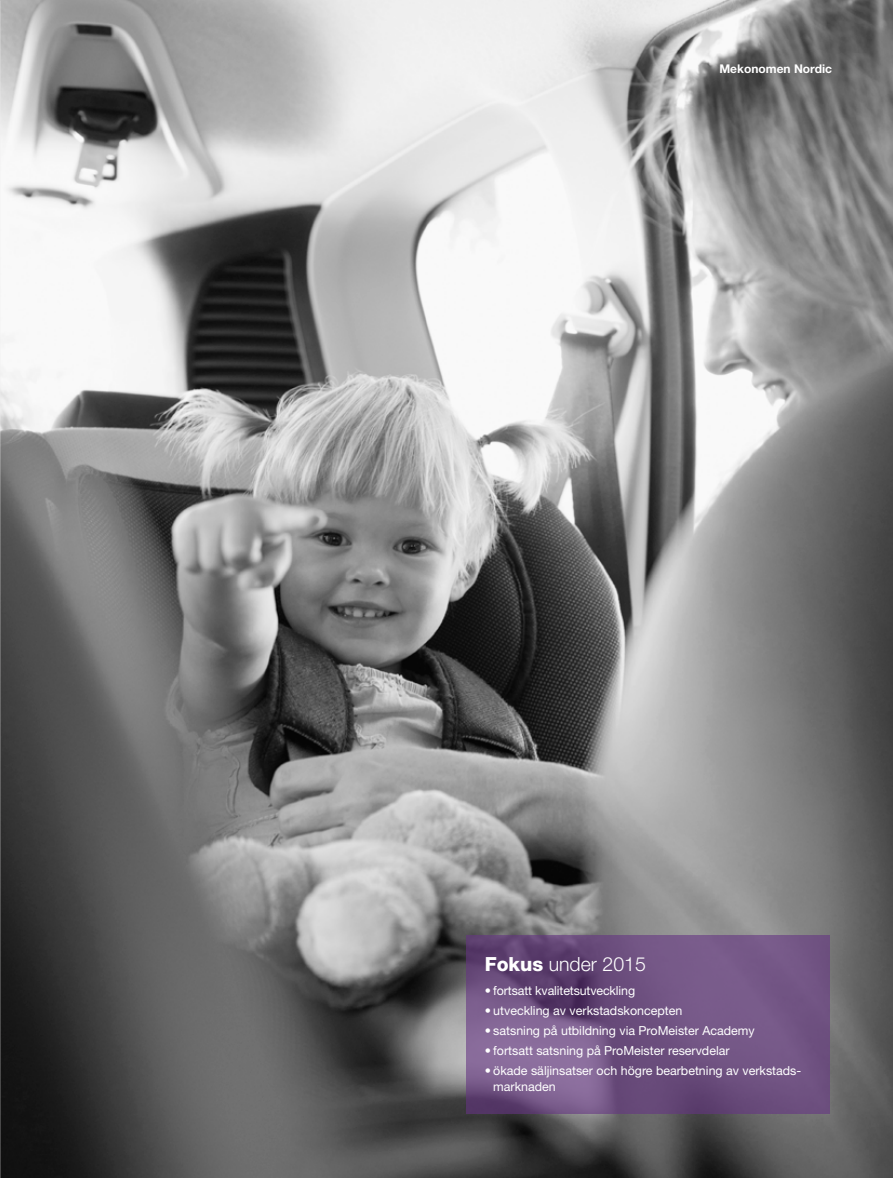
<style>
.page{position:relative;width:893px;height:1178px;background:#fff}
.page>*{position:absolute;margin:0;border:0;box-sizing:border-box;transform-origin:0 0}
.t1{font:300 19.5px "Helvetica Neue";color:#fff}
.t2{font:12.45px/15.8px "Helvetica Neue";color:#fff}
.t3{font:700 12px "Helvetica Neue";color:#fff}
.s1{font-weight:800}
</style>
<div class="page">
<img style="left:0;top:0;width:893px;height:1178px">
<svg style="left:466px;top:935px;width:363px;height:179px;background:#705382"></svg>
<p class="t3" style="left:719px;top:61px;width:114px">Mekonomen Nordic</p>
<h1 class="t1" style="left:485px;top:952px;width:163px"><span class="s1">Fokus</span> under 2015</h1>
<p class="t2" style="left:485px;top:983px;width:152px">• fortsatt kvalitetsutveckling</p>
<p class="t2" style="left:485px;top:1003px;width:199px">• utveckling av verkstadskoncepten</p>
<p class="t2" style="left:485px;top:1023px;width:272px">• satsning på utbildning via ProMeister Academy</p>
<p class="t2" style="left:485px;top:1043px;width:246px">• fortsatt satsning på ProMeister reservdelar</p>
<p class="t2" style="left:493px;top:1063px;width:310px;text-indent:-9px">• ökade säljinsatser och högre bearbetning av verkstads&shy;marknaden</p>
</div>
